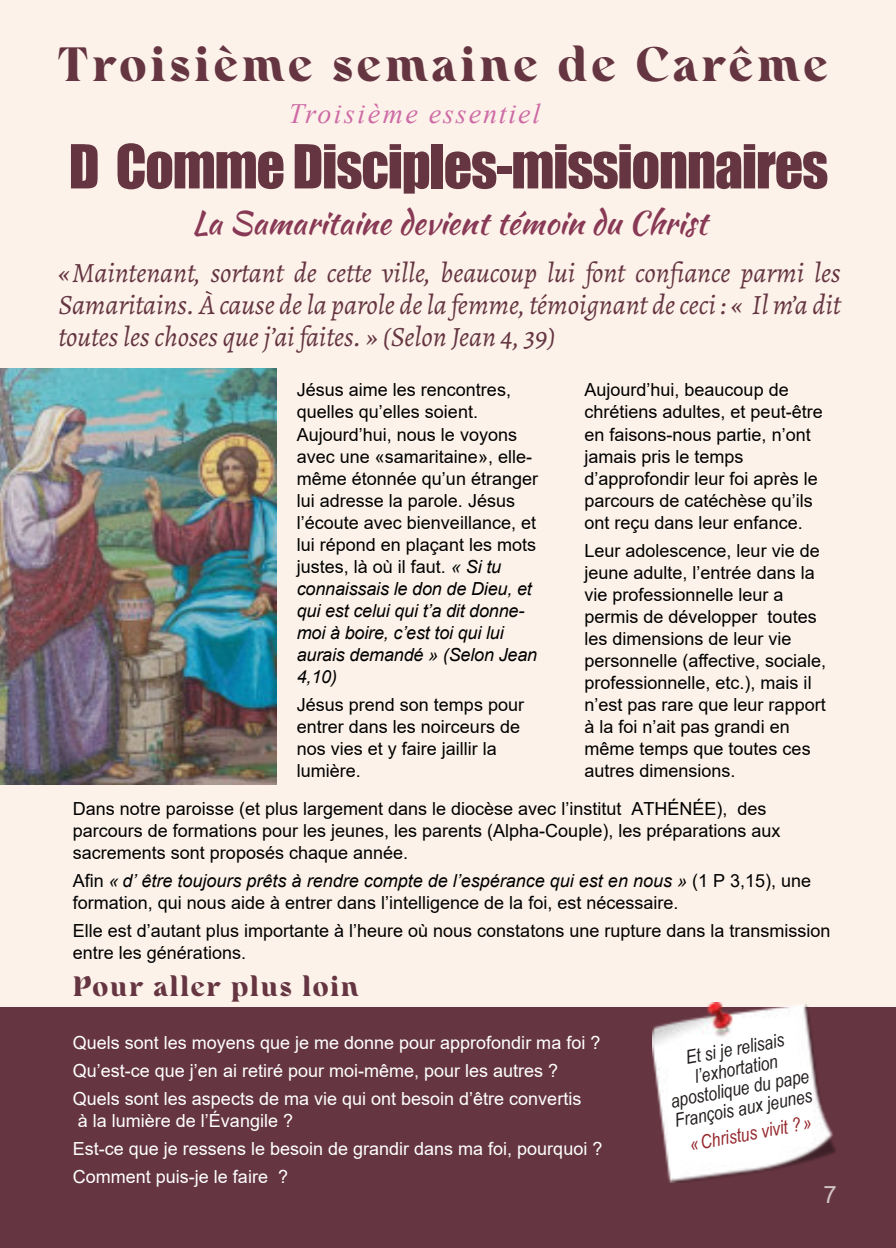
<style>
.page{position:relative;width:896px;height:1248px;background:#fff}
.page>*{position:absolute;margin:0;border:0;box-sizing:border-box;transform-origin:0 0}
.t1{font:56px "Impact";letter-spacing:-.025em;color:#653542}
.t2{font:900 48px "Rainesta";letter-spacing:.075em;color:#653542}
.t3{font:32px "Kaushan Script";color:#883955}
.t4{font:italic 28px/32px "Alegreya";color:#653542;text-align:justify}
.t5{font:italic 28px "Times New Roman";letter-spacing:.07em;color:#ce6aa6}
.t6{font:900 28px "Rainesta";letter-spacing:.05em;color:#653542}
.t7{font:24px "Arial";color:rgb(255 255 255/.7)}
.t8{font:italic 19px/20px "Arial Narrow";color:#231e1e;text-align:center}
.t9{font:italic 19px "Arial Narrow";color:#95262c}
.t10{font:18px/22px "Arial";color:#000}
.t11{font:18px/28px "Arial";color:#fff}
.s1{font-style:italic}
</style>
<div class="page">
<div style="left:0;top:0;width:896px;height:1247px;background:#fcf2e9"></div>
<div style="left:0;top:1007px;width:896px;height:240px;background:#653542"></div>
<img style="left:0;top:368px;width:276px;height:416px">
<img style="left:652px;top:1002px;width:184px;height:179px">
<h2 class="t2" style="left:58px;top:45px;width:772px">Troisième semaine de Carême</h2>
<h3 class="t5" style="left:288px;top:104px;width:253px">Troisième essentiel</h3>
<h1 class="t1" style="left:69px;top:144px;width:761px">D Comme Disciples-missionnaires</h1>
<h3 class="t3" style="left:192px;top:199px;width:516px">La Samaritaine devient témoin du Christ</h3>
<h3 class="t4" style="left:58px;top:257px;width:784px">«Maintenant, sortant de cette ville, beaucoup lui font confiance parmi les Samaritains. À cause de la parole de la femme, témoignant de ceci : « Il m’a dit toutes les choses que j’ai faites. » (Selon Jean 4, 39)</h3>
<p class="t10" style="left:584px;top:381px;width:240px">Aujourd’hui, beaucoup de chrétiens adultes, et peut-être en faisons-nous partie, n’ont jamais pris le temps d’approfondir leur foi après le parcours de catéchèse qu’ils ont reçu dans leur enfance.</p>
<p class="t10" style="left:584px;top:541px;width:243px">Leur adolescence, leur vie de jeune adulte, l’entrée dans la vie professionnelle leur a permis de développer toutes les dimensions de leur vie personnelle (affective, sociale, professionnelle, etc.), mais il n’est pas rare que leur rapport à la foi n’ait pas grandi en même temps que toutes ces autres dimensions.</p>
<p class="t10" style="left:73px;top:799px;width:709px">Dans notre paroisse (et plus largement dans le diocèse avec l’institut ATHÉNÉE), des parcours de formations pour les jeunes, les parents (Alpha-Couple), les préparations aux sacrements sont proposés chaque année.</p>
<p class="t10" style="left:73px;top:871px;width:740px">Afin <span class="s1">« d’ être toujours prêts à rendre compte de l’espérance qui est en nous »</span> (1 P 3,15), une formation, qui nous aide à entrer dans l’intelligence de la foi, est nécessaire.</p>
<p class="t10" style="left:73px;top:921px;width:759px">Elle est d’autant plus importante à l’heure où nous constatons une rupture dans la transmission entre les générations.</p>
<p class="t10" style="left:297px;top:381px;width:243px">Jésus aime les rencontres, quelles qu’elles soient.<br>Aujourd’hui, nous le voyons avec une «samaritaine», elle&shy;même étonnée qu’un étranger lui adresse la parole. Jésus l’écoute avec bienveillance, et lui répond en plaçant les mots justes, là où il faut. <span class="s1">« Si tu connaissais le don de Dieu, et qui est celui qui t’a dit donne&shy;moi à boire, c’est toi qui lui aurais demandé » (Selon Jean<br>4,10)</span></p>
<p class="t10" style="left:297px;top:695px;width:229px">Jésus prend son temps pour entrer dans les noirceurs de nos vies et y faire jaillir la lumière.</p>
<h3 class="t6" style="left:73px;top:974px;width:287px">Pour aller plus loin</h3>
<p class="t11" style="left:73px;top:1029px;width:529px">Quels sont les moyens que je me donne pour approfondir ma foi ?<br>Qu’est-ce que j’en ai retiré pour moi-même, pour les autres ?<br>Quels sont les aspects de ma vie qui ont besoin d’être convertis</p>
<p class="t11" style="left:73px;top:1107px;width:531px">à la lumière de l’Évangile ?<br>Est-ce que je ressens le besoin de grandir dans ma foi, pourquoi ?<br>Comment puis-je le faire ?</p>
<p class="t8" style="left:662px;top:1052px;width:142px;rotate:-10deg">Et si je relisais l’exhortation apostolique du pape<br>François aux jeunes</p>
<p class="t9" style="left:689px;top:1136px;width:124px;rotate:-10deg">« Christus vivit ? »</p>
<h3 class="t7" style="left:823px;top:1184px;width:15px">7</h3>
</div>
